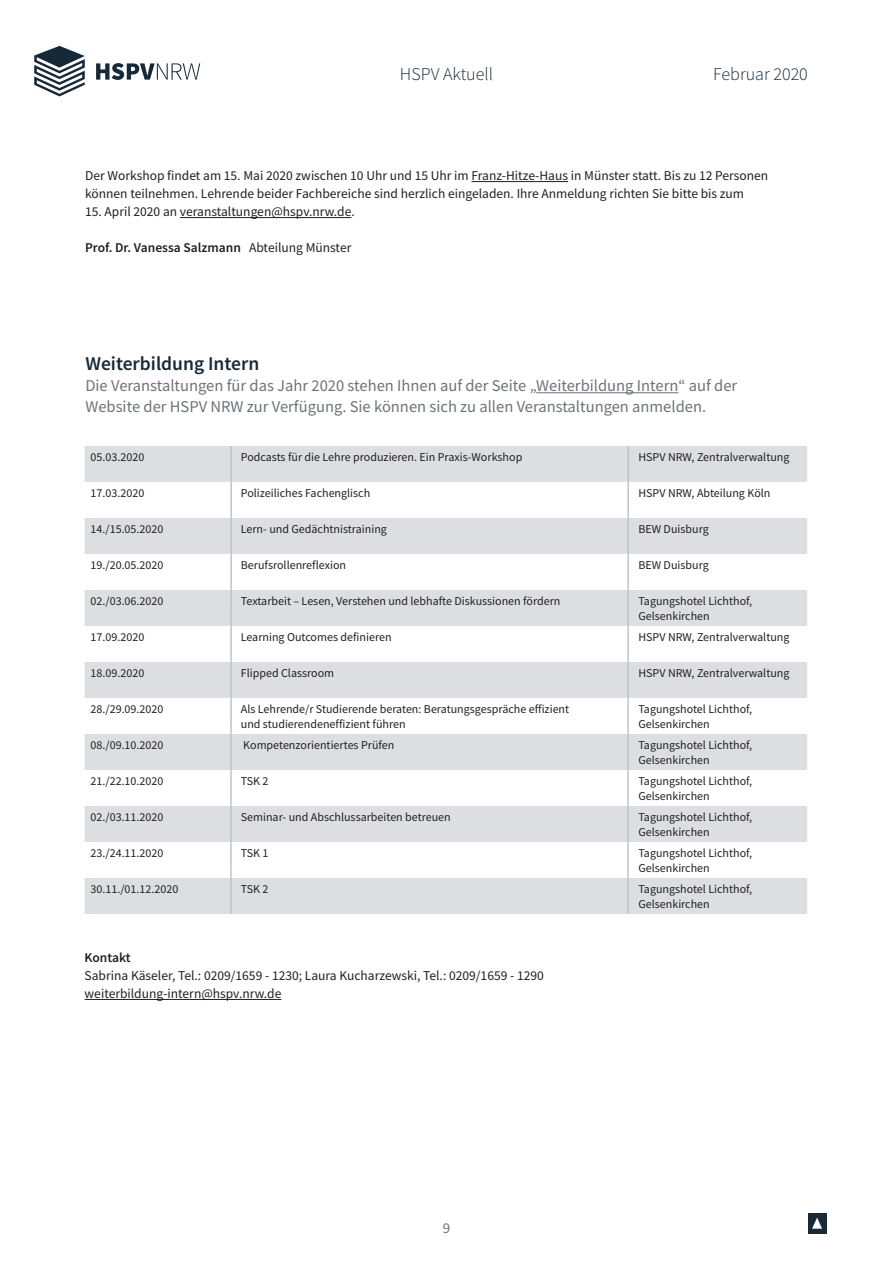
<style>
.page{position:relative;width:893px;height:1263px;background:#fff}
.page>*{position:absolute;margin:0;border:0;box-sizing:border-box;transform-origin:0 0}
.t1{font:600 19.5px "HSPV";color:#182937}
.t2{font:300 18px "HSPV";color:#182937}
.t3{font:16.5px/21px "HSPV";color:#6d7379}
.t4{font:15px "HSPV";color:#6d7379}
.t5{font:13.5px/18px "HSPV";color:#231f20}
.t6{font:600 13.5px "HSPV";color:#231f20}
.t7{font:12px/15px "HSPV";color:#231f20}
.s1{font-weight:400}
</style>
<div class="page">
<div style="left:808px;top:1213px;width:18px;height:20px;background:#182937"></div>
<svg style="left:812px;top:1217px;width:10px;height:12px"></svg>
<svg style="left:96px;top:63px;width:104px;height:17px"></svg>
<svg style="left:34px;top:46px;width:51px;height:50px"></svg>
<hr style="left:471px;top:181px;width:97px;height:1px;background:#231f20">
<hr style="left:180px;top:217px;width:171px;height:1px;background:#231f20">
<hr style="left:536px;top:392px;width:142px;height:1px;background:#6d7379">
<div style="left:85px;top:446px;width:722px;height:468px;background:#dcdee2"></div>
<svg style="left:85px;top:482px;width:722px;height:396px"></svg>
<hr style="left:85px;top:999px;width:196px;height:1px;background:#231f20">
<hr style="left:230px;top:446px;width:2px;height:468px;background:#bfc3c7">
<hr style="left:627px;top:446px;width:2px;height:468px;background:#bfc3c7">
<h2 class="t2" style="left:400px;top:63px;width:95px">HSPV Aktuell</h2>
<h2 class="t2" style="left:713px;top:63px;width:96px">Februar 2020</h2>
<p class="t5" style="left:85px;top:167px;width:685px">Der Workshop findet am 15. Mai 2020 zwischen 10 Uhr und 15 Uhr im Franz-Hitze-Haus in Münster statt. Bis zu 12 Personen können teilnehmen. Lehrende beider Fachbereiche sind herzlich eingeladen. Ihre Anmeldung richten Sie bitte bis zum</p>
<p class="t5" style="left:85px;top:203px;width:271px">15. April 2020 an veranstaltungen@hspv.nrw.de.</p>
<p class="t6" style="left:85px;top:239px;width:268px">Prof. Dr. Vanessa Salzmann <span class="s1">Abteilung Münster</span></p>
<p class="t1" style="left:85px;top:351px;width:175px">Weiterbildung Intern</p>
<p class="t3" style="left:85px;top:375px;width:653px">Die Veranstaltungen für das Jahr 2020 stehen Ihnen auf der Seite „Weiterbildung Intern“ auf der<br>Website der HSPV NRW zur Verfügung. Sie können sich zu allen Veranstaltungen anmelden.</p>
<p class="t7" style="left:91px;top:449px;width:55px">05.03.2020</p>
<p class="t7" style="left:241px;top:449px;width:283px">Podcasts für die Lehre produzieren. Ein Praxis-Workshop</p>
<p class="t7" style="left:638px;top:449px;width:153px">HSPV NRW, Zentralverwaltung</p>
<p class="t7" style="left:91px;top:485px;width:55px">17.03.2020</p>
<p class="t7" style="left:241px;top:485px;width:131px">Polizeiliches Fachenglisch</p>
<p class="t7" style="left:638px;top:485px;width:134px">HSPV NRW, Abteilung Köln</p>
<p class="t7" style="left:91px;top:521px;width:74px">14./15.05.2020</p>
<p class="t7" style="left:241px;top:521px;width:148px">Lern- und Gedächtnistraining</p>
<p class="t7" style="left:638px;top:521px;width:72px">BEW Duisburg</p>
<p class="t7" style="left:91px;top:557px;width:74px">19./20.05.2020</p>
<p class="t7" style="left:241px;top:557px;width:107px">Berufsrollenreflexion</p>
<p class="t7" style="left:638px;top:557px;width:72px">BEW Duisburg</p>
<p class="t7" style="left:91px;top:593px;width:74px">02./03.06.2020</p>
<p class="t7" style="left:241px;top:593px;width:321px">Textarbeit – Lesen, Verstehen und lebhafte Diskussionen fördern</p>
<p class="t7" style="left:638px;top:593px;width:115px">Tagungshotel Lichthof,<br>Gelsenkirchen</p>
<p class="t7" style="left:91px;top:629px;width:55px">17.09.2020</p>
<p class="t7" style="left:241px;top:629px;width:152px">Learning Outcomes definieren</p>
<p class="t7" style="left:638px;top:629px;width:153px">HSPV NRW, Zentralverwaltung</p>
<p class="t7" style="left:91px;top:665px;width:55px">18.09.2020</p>
<p class="t7" style="left:241px;top:665px;width:95px">Flipped Classroom</p>
<p class="t7" style="left:638px;top:665px;width:153px">HSPV NRW, Zentralverwaltung</p>
<p class="t7" style="left:91px;top:701px;width:74px">28./29.09.2020</p>
<p class="t7" style="left:241px;top:701px;width:330px">Als Lehrende/r Studierende beraten: Beratungsgespräche effizient und studierendeneffizient führen</p>
<p class="t7" style="left:638px;top:701px;width:115px">Tagungshotel Lichthof,<br>Gelsenkirchen</p>
<p class="t7" style="left:91px;top:737px;width:74px">08./09.10.2020</p>
<p class="t7" style="left:243px;top:737px;width:153px">Kompetenzorientiertes Prüfen</p>
<p class="t7" style="left:638px;top:737px;width:115px">Tagungshotel Lichthof,<br>Gelsenkirchen</p>
<p class="t7" style="left:91px;top:773px;width:74px">21./22.10.2020</p>
<p class="t7" style="left:241px;top:773px;width:29px">TSK 2</p>
<p class="t7" style="left:638px;top:773px;width:115px">Tagungshotel Lichthof,<br>Gelsenkirchen</p>
<p class="t7" style="left:91px;top:809px;width:74px">02./03.11.2020</p>
<p class="t7" style="left:241px;top:809px;width:211px">Seminar- und Abschlussarbeiten betreuen</p>
<p class="t7" style="left:638px;top:809px;width:115px">Tagungshotel Lichthof,<br>Gelsenkirchen</p>
<p class="t7" style="left:91px;top:845px;width:74px">23./24.11.2020</p>
<p class="t7" style="left:241px;top:845px;width:29px">TSK 1</p>
<p class="t7" style="left:638px;top:845px;width:115px">Tagungshotel Lichthof,<br>Gelsenkirchen</p>
<p class="t7" style="left:91px;top:881px;width:89px">30.11./01.12.2020</p>
<p class="t7" style="left:241px;top:881px;width:29px">TSK 2</p>
<p class="t7" style="left:638px;top:881px;width:115px">Tagungshotel Lichthof,<br>Gelsenkirchen</p>
<p class="t6" style="left:85px;top:949px;width:47px">Kontakt</p>
<p class="t5" style="left:85px;top:966px;width:461px">Sabrina Käseler, Tel.: 0209/1659 - 1230; Laura Kucharzewski, Tel.: 0209/1659 - 1290</p>
<p class="t5" style="left:85px;top:984px;width:198px">weiterbildung-intern@hspv.nrw.de</p>
<p class="t4" style="left:443px;top:1218px;width:9px">9</p>
</div>
